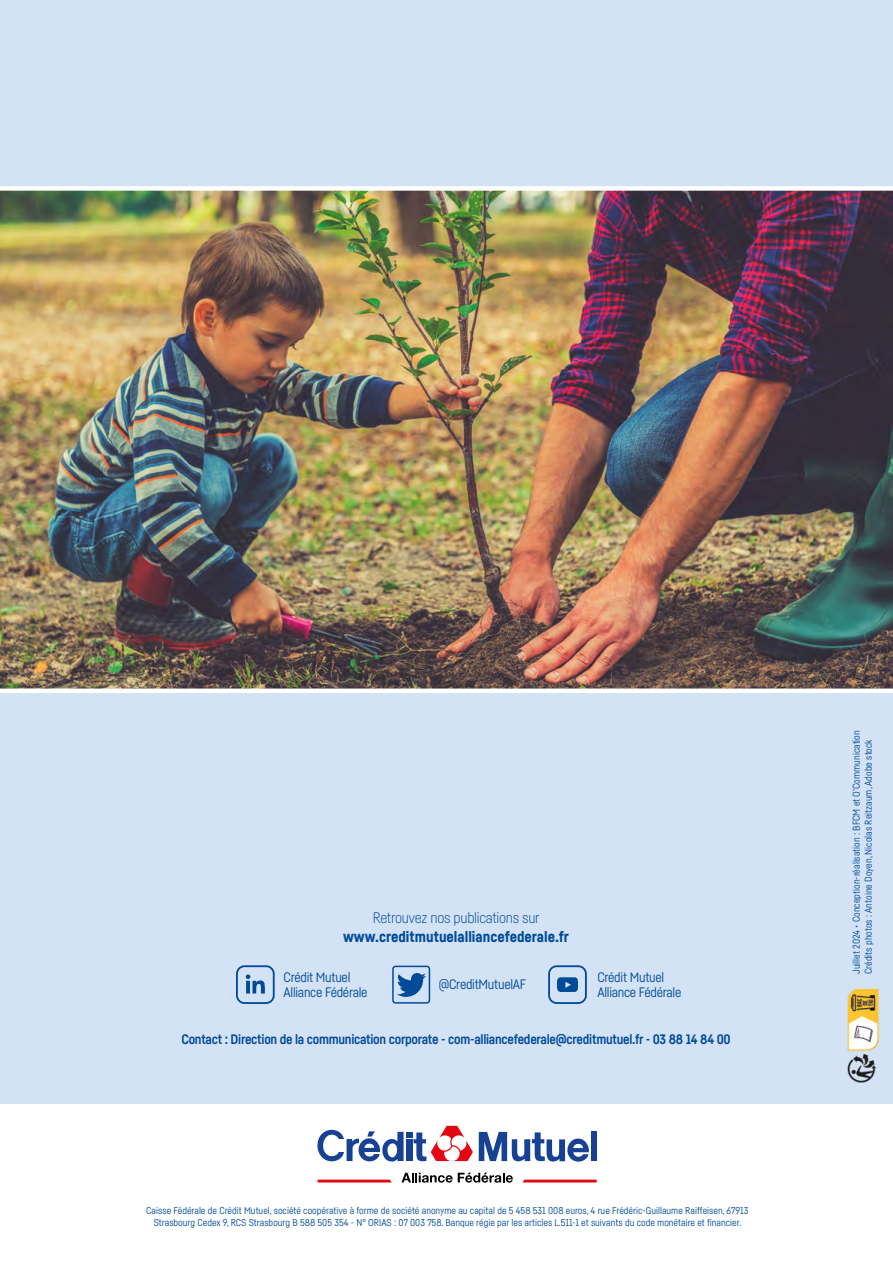
<style>
.page{position:relative;width:893px;height:1263px;background:#fff}
.page>*{position:absolute;margin:0;border:0;box-sizing:border-box;transform-origin:0 0}
.t1{font:900 15px "Fabrikat";color:#004b99}
.t2{font:300 15px "Fabrikat";letter-spacing:-.02em;color:#004b99}
.t3{font:700 13.5px "Fabrikat";letter-spacing:-.02em;color:#004b99}
.t4{font:13.5px/15px "Fabrikat";letter-spacing:-.02em;color:#004b99}
.t5{font:9.75px/12px "Fabrikat";color:#004b99}
</style>
<div class="page">
<div style="left:0;top:0;width:893px;height:1227px;background:#d3e2f5"></div>
<div style="left:0;top:1104px;width:893px;height:159px;background:#fff"></div>
<svg style="left:479px;top:1132px;width:110px;height:30px"></svg>
<div style="left:591px;top:1132px;width:6px;height:29px;background:#164194"></div>
<svg style="left:317px;top:1126px;width:156px;height:36px"></svg>
<svg style="left:401px;top:1172px;width:112px;height:10px"></svg>
<svg style="left:318px;top:1179px;width:74px;height:3px"></svg>
<svg style="left:523px;top:1179px;width:74px;height:3px"></svg>
<svg style="left:236px;top:965px;width:39px;height:39px"></svg>
<svg style="left:548px;top:965px;width:39px;height:39px"></svg>
<div style="left:392px;top:966px;width:38px;height:38px;border:2px solid #004b99;border-radius:3px"></div>
<svg style="left:397px;top:973px;width:29px;height:24px"></svg>
<img style="left:0;top:191px;width:893px;height:497px">
<div style="left:0;top:688px;width:893px;height:5px;background:#fff"></div>
<div style="left:0;top:186px;width:893px;height:5px;background:#fff"></div>
<img style="left:847px;top:990px;width:32px;height:93px">
<h1 class="t2" style="left:373px;top:909px;width:169px">Retrouvez nos publications sur</h1>
<h1 class="t1" style="left:343px;top:928px;width:227px">www.creditmutuelalliancefederale.fr</h1>
<h2 class="t4" style="left:284px;top:970px;width:85px">Crédit Mutuel<br>Alliance Fédérale</h2>
<h2 class="t4" style="left:597px;top:970px;width:85px">Crédit Mutuel<br>Alliance Fédérale</h2>
<h2 class="t4" style="left:439px;top:976px;width:89px">@CreditMutuelAF</h2>
<h2 class="t3" style="left:181px;top:1030px;width:551px">Contact : Direction de la communication corporate - com-alliancefederale@creditmutuel.fr - 03 88 14 84 00</h2>
<p class="t5" style="left:146px;top:1204px;width:604px;text-align:center">Caisse Fédérale de Crédit Mutuel, société coopérative à forme de société anonyme au capital de 5 458 531 008 euros, 4 rue Frédéric-Guillaume Raiffeisen, 67913<br>Strasbourg Cedex 9, RCS Strasbourg B 588 505 354 - N° ORIAS : 07 003 758. Banque régie par les articles L.511-1 et suivants du code monétaire et financier.</p>
<p class="t5" style="left:850px;top:974px;width:245px;rotate:-90deg">Juillet 2024 • Conception-réalisation : BFCM et O’Communication<br>Crédits photos : Antoine Doyen, Nicolas Reitzaum, Adobe stock</p>
</div>
